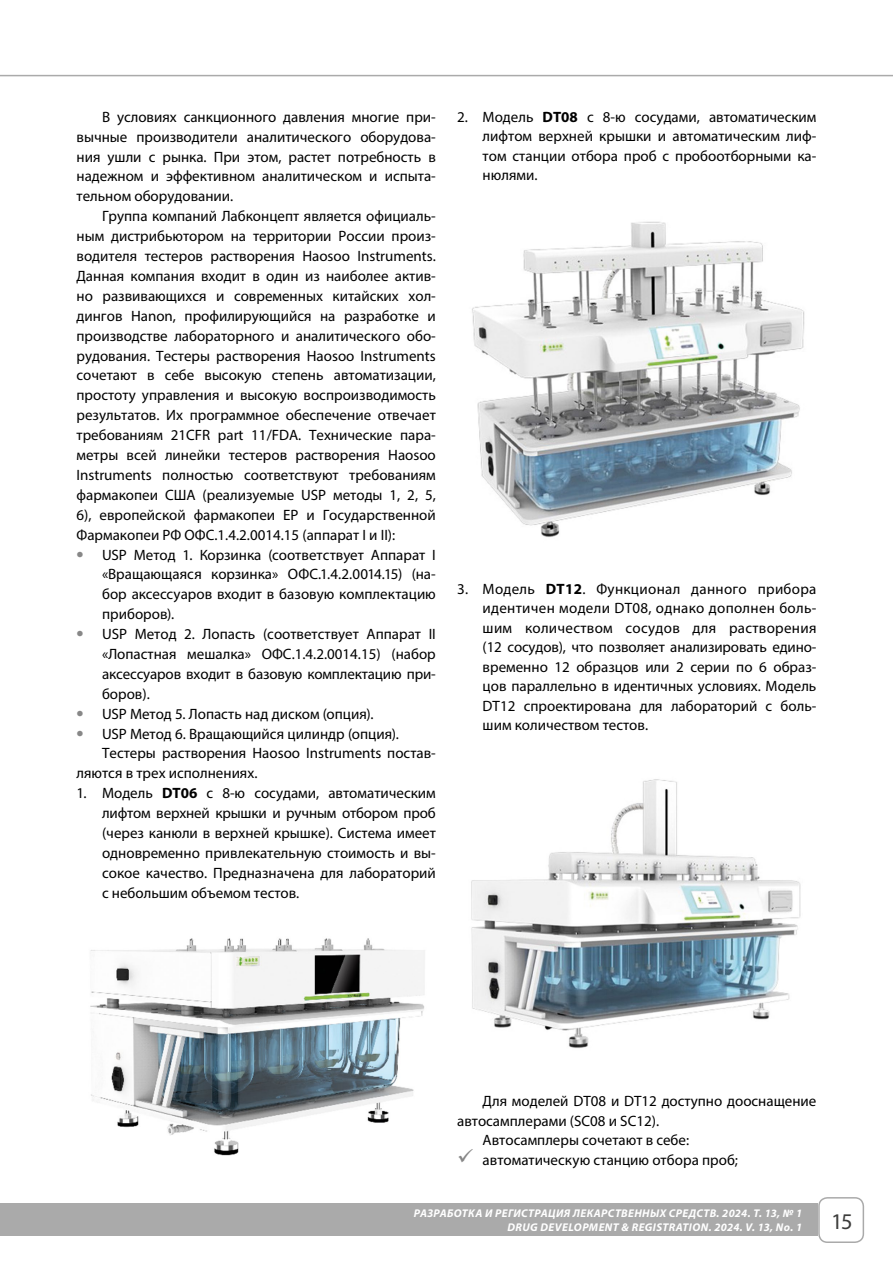
<style>
.page{position:relative;width:893px;height:1263px;background:#fff}
.page>*{position:absolute;margin:0;border:0;box-sizing:border-box;transform-origin:0 0}
.t1{font:22.5px "Myriad Pro";color:#3c3c3b}
.t2{font:15px/20px "Myriad Pro";color:#000;text-align:justify}
.t3{font:italic 700 11.25px/13.5px "Myriad Pro";letter-spacing:.03em;color:#fff;text-align:right}
.s1{font-weight:700;font-size:21px;color:#878787}
.s2{font-weight:700}
</style>
<div class="page">
<div style="left:0;top:1203px;width:818px;height:33px;background:#aaa"></div>
<hr style="left:0;top:75px;width:893px;height:1px;background:#aaa">
<div style="left:818px;top:1197px;width:46px;height:46px;border:2px solid #aaa;border-radius:9px"></div>
<img style="left:90px;top:938px;width:335px;height:218px">
<img style="left:472px;top:221px;width:333px;height:316px">
<img style="left:471px;top:779px;width:330px;height:269px">
<p class="t2" style="left:77px;top:107px;width:361px;text-indent:26px">В условиях санкционного давления многие при&shy;вычные производители аналитического оборудова&shy;ния ушли с рынка. При этом, растет потребность в надежном и эффективном аналитическом и испыта&shy;тельном оборудовании.</p>
<p class="t2" style="left:77px;top:206px;width:361px;text-indent:26px">Группа компаний Лабконцепт является официаль&shy;ным дистрибьютором на территории России произ&shy;водителя тестеров растворения Haosoo Instruments.<br>Данная компания входит в один из наиболее актив&shy;но развивающихся и современных китайских хол&shy;дингов Hanon, профилирующийся на разработке и производстве лабораторного и аналитического обо&shy;рудования. Тестеры растворения Haosoo Instruments сочетают в себе высокую степень автоматизации, простоту управления и высокую воспроизводимость результатов. Их программное обеспечение отвечает требованиям 21CFR part 11/FDA. Технические пара&shy;метры всей линейки тестеров растворения Haosoo Instruments полностью соответствуют требованиям фармакопеи США (реализуемые USP методы 1, 2, 5, 6), европейской фармакопеи EP и Государственной Фармакопеи РФ ОФС.1.4.2.0014.15 (аппарат I и II):</p>
<p class="t2" style="left:102px;top:544px;width:335px;text-indent:-26px"><span class="s1">•</span> USP Метод 1. Корзинка (соответствует Аппарат I «Вращающаяся корзинка» ОФС.1.4.2.0014.15) (на&shy;бор аксессуаров входит в базовую комплектацию приборов).</p>
<p class="t2" style="left:102px;top:624px;width:335px;text-indent:-26px"><span class="s1">•</span> USP Метод 2. Лопасть (соответствует Аппарат II «Лопастная мешалка» ОФС.1.4.2.0014.15) (набор аксессуаров входит в базовую комплектацию при&shy;боров).</p>
<p class="t2" style="left:77px;top:703px;width:299px"><span class="s1">•</span> USP Метод 5. Лопасть над диском (опция).</p>
<p class="t2" style="left:77px;top:723px;width:324px"><span class="s1">•</span> USP Метод 6. Вращающийся цилиндр (опция).</p>
<p class="t2" style="left:102px;top:743px;width:335px">Тестеры растворения Haosoo Instruments постав-</p>
<p class="t2" style="left:77px;top:763px;width:182px">ляются в трех исполнениях.</p>
<p class="t2" style="left:102px;top:783px;width:335px;text-indent:-26px">1. Модель <span class="s2">DT06</span> с 8-ю сосудами, автоматическим лифтом верхней крышки и ручным отбором проб (через канюли в верхней крышке). Система имеет одновременно привлекательную стоимость и вы&shy;сокое качество. Предназначена для лабораторий с небольшим объемом тестов.</p>
<p class="t2" style="left:483px;top:107px;width:335px;line-height:19.5px;text-indent:-26px">2. Модель <span class="s2">DT08</span> с 8-ю сосудами, автоматическим лифтом верхней крышки и автоматическим лиф&shy;том станции отбора проб с пробоотборными ка&shy;нюлями.</p>
<p class="t2" style="left:483px;top:579px;width:335px;line-height:19.5px;text-indent:-26px">3. Модель <span class="s2">DT12</span>. Функционал данного прибора идентичен модели DT08, однако дополнен боль&shy;шим количеством сосудов для растворения (12 сосудов), что позволяет анализировать едино&shy;временно 12 образцов или 2 серии по 6 образ&shy;цов параллельно в идентичных условиях. Модель DT12 спроектирована для лабораторий с боль&shy;шим количеством тестов.</p>
<p class="t2" style="left:483px;top:1091px;width:335px">Для моделей DT08 и DT12 доступно дооснащение</p>
<p class="t2" style="left:457px;top:1110px;width:204px">автосамплерами (SC08 и SC12).</p>
<p class="t2" style="left:483px;top:1130px;width:208px">Автосамплеры сочетают в себе:</p>
<p class="t2" style="left:483px;top:1149px;width:257px">автоматическую станцию отбора проб;</p>
<p class="t3" style="left:414px;top:1206px;width:390px">РАЗРАБОТКА И РЕГИСТРАЦИЯ ЛЕКАРСТВЕННЫХ СРЕДСТВ. 2024. Т. 13, № 1<br>DRUG DEVELOPMENT &amp; REGISTRATION. 2024. V. 13, No. 1</p>
<h1 class="t1" style="left:831px;top:1207px;width:23px">15</h1>
</div>
